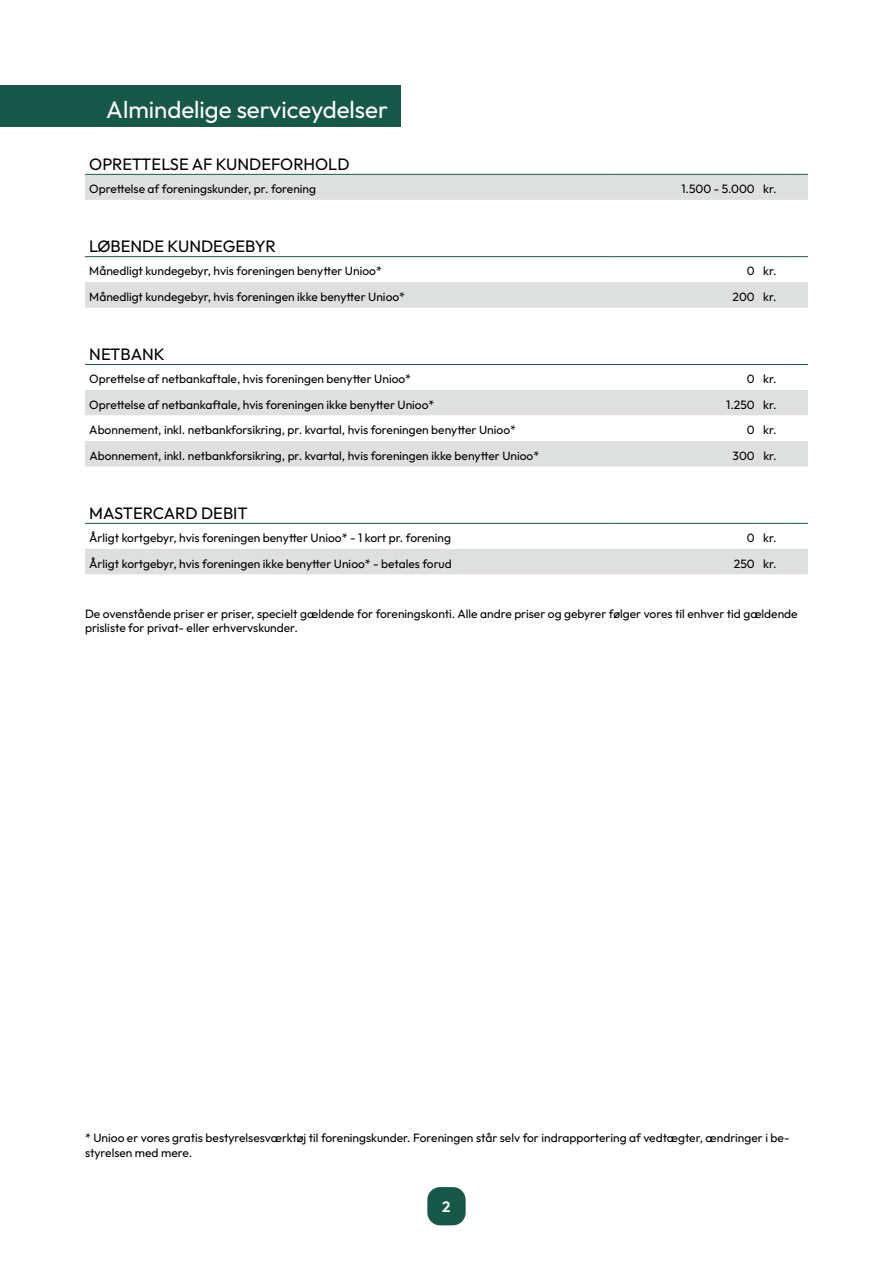
<style>
.page{position:relative;width:893px;height:1263px;background:#fff}
.page>*{position:absolute;margin:0;border:0;box-sizing:border-box;transform-origin:0 0}
.t1{font:24px "Outfit";color:#fff}
.t2{font:16.5px "Outfit";color:#000}
.t3{font:600 15px "Outfit";color:#fff}
.t4{font:12px/14.4px "Outfit";color:#000}
</style>
<div class="page">
<div style="left:85px;top:174px;width:723px;height:26px;background:#dde0de"></div>
<svg style="left:85px;top:256px;width:723px;height:52px"></svg>
<svg style="left:85px;top:523px;width:723px;height:51px"></svg>
<div style="left:85px;top:390px;width:723px;height:76px;background:#dde0de"></div>
<svg style="left:85px;top:415px;width:723px;height:26px"></svg>
<svg style="left:759px;top:364px;width:49px;height:1px"></svg>
<hr style="left:85px;top:364px;width:525px;height:1px;background:#175849">
<hr style="left:610px;top:364px;width:149px;height:1px;background:#175849">
<div style="left:427px;top:1187px;width:39px;height:38px;background:#175849;border-radius:13px"></div>
<div style="left:0;top:85px;width:401px;height:41px;background:#175849"></div>
<h1 class="t1" style="left:106px;top:94px;width:283px">Almindelige serviceydelser</h1>
<h2 class="t2" style="left:89px;top:154px;width:262px">OPRETTELSE AF KUNDEFORHOLD</h2>
<p class="t4" style="left:89px;top:182px;width:228px">Oprettelse af foreningskunder, pr. forening</p>
<p class="t4" style="left:681px;top:182px;width:97px">1.500 - 5.000 kr.</p>
<h2 class="t2" style="left:89px;top:236px;width:188px">LØBENDE KUNDEGEBYR</h2>
<p class="t4" style="left:89px;top:264px;width:294px">Månedligt kundegebyr, hvis foreningen benytter Unioo*</p>
<p class="t4" style="left:747px;top:264px;width:31px">0 kr.</p>
<p class="t4" style="left:89px;top:290px;width:317px">Månedligt kundegebyr, hvis foreningen ikke benytter Unioo*</p>
<p class="t4" style="left:733px;top:290px;width:46px">200 kr.</p>
<h2 class="t2" style="left:89px;top:344px;width:77px">NETBANK</h2>
<p class="t4" style="left:89px;top:372px;width:323px">Oprettelse af netbankaftale, hvis foreningen benytter Unioo*</p>
<p class="t4" style="left:747px;top:372px;width:31px">0 kr.</p>
<p class="t4" style="left:89px;top:398px;width:347px">Oprettelse af netbankaftale, hvis foreningen ikke benytter Unioo*</p>
<p class="t4" style="left:726px;top:398px;width:52px">1.250 kr.</p>
<p class="t4" style="left:89px;top:423px;width:428px">Abonnement, inkl. netbankforsikring, pr. kvartal, hvis foreningen benytter Unioo*</p>
<p class="t4" style="left:747px;top:423px;width:31px">0 kr.</p>
<p class="t4" style="left:89px;top:449px;width:451px">Abonnement, inkl. netbankforsikring, pr. kvartal, hvis foreningen ikke benytter Unioo*</p>
<p class="t4" style="left:733px;top:449px;width:46px">300 kr.</p>
<h2 class="t2" style="left:89px;top:502px;width:160px">MASTERCARD DEBIT</h2>
<p class="t4" style="left:89px;top:531px;width:363px">Årligt kortgebyr, hvis foreningen benytter Unioo* - 1 kort pr. forening</p>
<p class="t4" style="left:747px;top:531px;width:31px">0 kr.</p>
<p class="t4" style="left:89px;top:556px;width:364px">Årligt kortgebyr, hvis foreningen ikke benytter Unioo* - betales forud</p>
<p class="t4" style="left:734px;top:556px;width:44px">250 kr.</p>
<p class="t4" style="left:85px;top:606px;width:714px">De ovenstående priser er priser, specielt gældende for foreningskonti. Alle andre priser og gebyrer følger vores til enhver tid gældende prisliste for privat- eller erhvervskunder.</p>
<p class="t4" style="left:85px;top:1131px;width:706px">* Unioo er vores gratis bestyrelsesværktøj til foreningskunder. Foreningen står selv for indrapportering af vedtægter, ændringer i be&shy;styrelsen med mere.</p>
<p class="t3" style="left:442px;top:1197px;width:10px">2</p>
</div>
